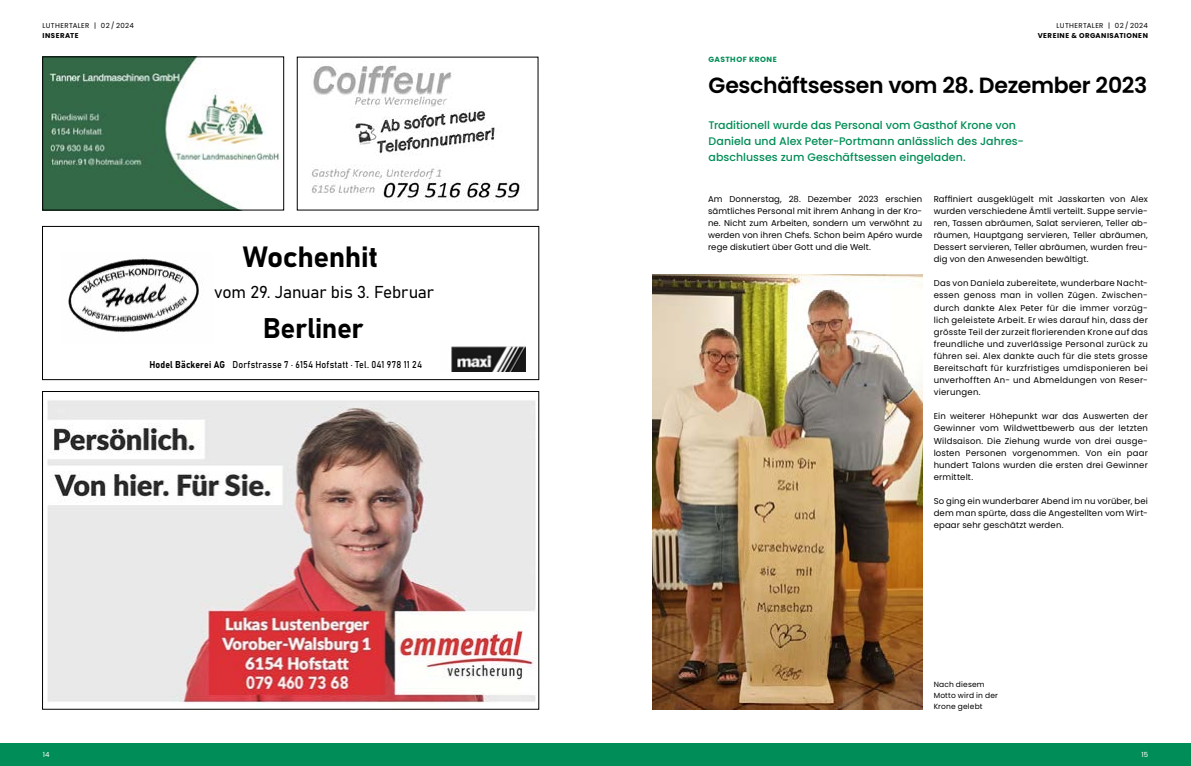
<style>
.page{position:relative;width:1191px;height:766px;background:#fff}
.page>*{position:absolute;margin:0;border:0;box-sizing:border-box;transform-origin:0 0}
.t1{font:28.9px "Bahnschrift";letter-spacing:-.015em;color:#000}
.t2{font:28px "Bahnschrift";letter-spacing:-.01em;color:#000}
.t3{font:600 22px "Poppins";letter-spacing:-.015em;color:#000}
.t4{font:17px "Bahnschrift";letter-spacing:-.01em;color:#000}
.t5{font:500 11px/16px "Poppins";color:#008d57}
.t6{font:9.8px "Bahnschrift";letter-spacing:.02em;color:#000;scale:.9 1}
.t7{font:8.5px/12.1px "Poppins";letter-spacing:.02em;color:#000;text-align:justify}
.t8{font:7.5px/11px "Poppins";letter-spacing:.02em;color:#000}
.t9{font:700 7.5px "Poppins";letter-spacing:.055em;color:#008d57}
.t10{font:7px "Poppins";letter-spacing:.055em;color:#000}
.t11{font:700 7px "Poppins";letter-spacing:.075em;color:#000}
.t12{font:7px "Poppins";color:#fff}
</style>
<div class="page">
<div style="left:0;top:743px;width:1191px;height:22px;background:#008d57"></div>
<img style="left:652px;top:274px;width:271px;height:435px">
<div style="left:42px;top:226px;width:497px;height:153px;border:1px solid #000"></div>
<img style="left:68px;top:258px;width:131px;height:74px">
<img style="left:451px;top:346px;width:74px;height:25px">
<img style="left:47px;top:400px;width:489px;height:303px">
<div style="left:42px;top:391px;width:497px;height:318px;border:1px solid #000"></div>
<img style="left:45px;top:59px;width:236px;height:149px">
<div style="left:43px;top:57px;width:241px;height:153px;border:1px solid #000"></div>
<img style="left:310px;top:65px;width:215px;height:137px">
<p class="t10" style="left:43px;top:22px;width:93px">LUTHERTALER | 02 / 2024</p>
<p class="t11" style="left:43px;top:31px;width:38px">INSERATE</p>
<h1 class="t1" style="left:243px;top:234px;width:137px">Wochenhit</h1>
<h3 class="t4" style="left:214px;top:279px;width:221px">vom 29. Januar bis 3. Februar</h3>
<h2 class="t2" style="left:263px;top:307px;width:102px">Berliner</h2>
<p class="t6" style="left:149px;top:357px;width:304px">Hodel Bäckerei AG Dorfstrasse 7 · 6154 Hofstatt · Tel. 041 978 11 24</p>
<p class="t10" style="left:1056px;top:22px;width:93px">LUTHERTALER | 02 / 2024</p>
<p class="t11" style="left:1037px;top:31px;width:112px">VEREINE &amp; ORGANISATIONEN</p>
<p class="t9" style="left:708px;top:55px;width:70px">GASTHOF KRONE</p>
<h3 class="t3" style="left:708px;top:72px;width:440px">Geschäftsessen vom 28. Dezember 2023</h3>
<p class="t5" style="left:708px;top:117px;width:317px">Traditionell wurde das Personal vom Gasthof Krone von<br>Daniela und Alex Peter-Portmann anlässlich des Jahres&shy;abschlusses zum Geschäftsessen eingeladen.</p>
<p class="t7" style="left:708px;top:193px;width:216px">Am Donnerstag, 28. Dezember 2023 erschien sämtliches Personal mit ihrem Anhang in der Kro&shy;ne. Nicht zum Arbeiten, sondern um verwöhnt zu werden von ihren Chefs. Schon beim Apéro wurde rege diskutiert über Gott und die Welt.</p>
<p class="t7" style="left:933px;top:193px;width:216px">Raffiniert ausgeklügelt mit Jasskarten von Alex wurden verschiedene Ämtli verteilt. Suppe servie&shy;ren, Tassen abräumen, Salat servieren, Teller ab&shy;räumen, Hauptgang servieren, Teller abräumen, Dessert servieren, Teller abräumen, wurden freu&shy;dig von den Anwesenden bewältigt.</p>
<p class="t7" style="left:933px;top:277px;width:216px">Das von Daniela zubereitete, wunderbare Nacht&shy;essen genoss man in vollen Zügen. Zwischen&shy;durch dankte Alex Peter für die immer vorzüg&shy;lich geleistete Arbeit. Er wies darauf hin, dass der grösste Teil der zurzeit florierenden Krone auf das freundliche und zuverlässige Personal zurück zu führen sei. Alex dankte auch für die stets grosse Bereitschaft für kurzfristiges umdisponieren bei unverhofften An- und Abmeldungen von Reser&shy;vierungen.</p>
<p class="t7" style="left:933px;top:410px;width:216px">Ein weiterer Höhepunkt war das Auswerten der Gewinner vom Wildwettbewerb aus der letzten Wildsaison. Die Ziehung wurde von drei ausge&shy;losten Personen vorgenommen. Von ein paar hundert Talons wurden die ersten drei Gewinner ermittelt.</p>
<p class="t7" style="left:933px;top:495px;width:216px">So ging ein wunderbarer Abend im nu vorüber, bei dem man spürte, dass die Angestellten vom Wirt&shy;epaar sehr geschätzt werden.</p>
<p class="t8" style="left:933px;top:679px;width:66px">Nach diesem<br>Motto wird in der<br>Krone gelebt</p>
<p class="t12" style="left:43px;top:750px;width:8px">14</p>
<p class="t12" style="left:1141px;top:750px;width:8px">15</p>
</div>
